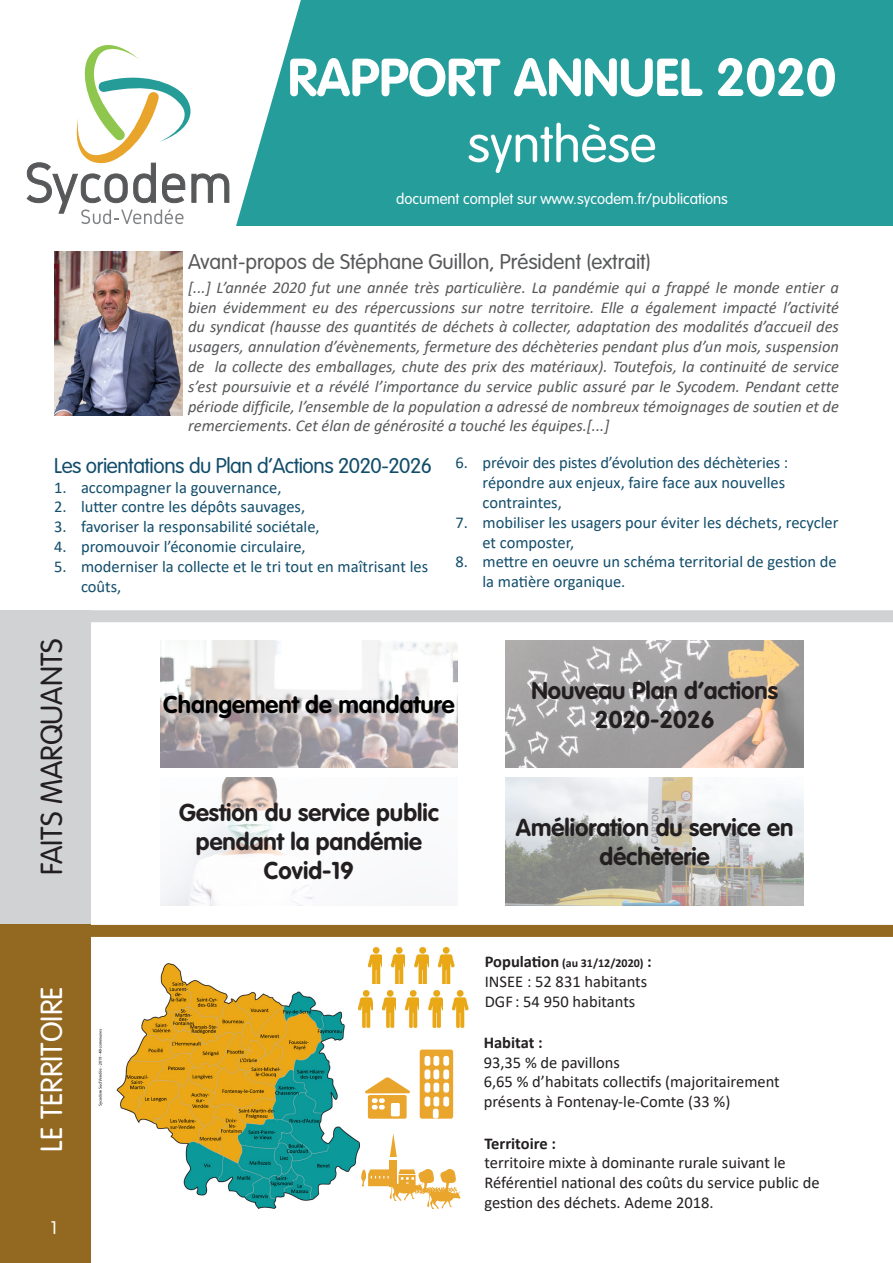
<style>
.page{position:relative;width:893px;height:1263px;background:#fff}
.page>*{position:absolute;margin:0;border:0;box-sizing:border-box;transform-origin:0 0}
.t1{font:700 52.5px "VAG Rounded";color:#fff}
.t2{font:300 51px "VAG Rounded";color:#fff}
.t3{font:300 30px "VAG Rounded";color:#231f20}
.t4{font:300 30px "VAG Rounded";color:#fff}
.t5{font:700 24px/28.8px "VAG Rounded";color:#231f20;text-align:center}
.t6{font:700 24px "VAG Rounded";color:#000}
.t7{font:300 21px "VAG Rounded";color:#57585a}
.t8{font:300 21px "VAG Rounded";letter-spacing:-.02em;color:#124d6b}
.t9{font:300 18px "VAG Rounded";color:#fff}
.t10{font:italic 16.5px/19.8px "Calibri";color:#57585a;text-align:justify}
.t11{font:16.5px/19.8px "Calibri";color:#124d6b}
.t12{font:16.5px/19.8px "Calibri";color:#231f20}
.t13{font:700 16.5px "Calibri";color:#231f20}
.t14{font:300 15px "VAG Rounded";color:#fff}
.t15{font:700 12px "Calibri";color:#231f20}
.s1{font-size:16.5px}
</style>
<div class="page">
<div style="left:0;top:0;width:893px;height:225px;background:#259d9b"></div>
<svg style="left:0;top:0;width:301px;height:304px;fill:#fff"></svg>
<svg style="left:26px;top:40px;width:203px;height:184px;background:#e7eae3"></svg>
<div style="left:0;top:610px;width:91px;height:316px;background:#d1d2d4"></div>
<div style="left:91px;top:610px;width:802px;height:12px;background:#d1d2d4"></div>
<div style="left:0;top:925px;width:91px;height:338px;background:#936821"></div>
<div style="left:91px;top:925px;width:802px;height:12px;background:#936821"></div>
<img style="left:54px;top:252px;width:128px;height:164px">
<img style="left:160px;top:640px;width:298px;height:127px">
<img style="left:160px;top:777px;width:154px;height:128px">
<img style="left:506px;top:640px;width:297px;height:127px">
<img style="left:506px;top:777px;width:297px;height:128px">
<img style="left:98px;top:963px;width:262px;height:246px">
<img style="left:359px;top:947px;width:23px;height:37px">
<img style="left:390px;top:947px;width:15px;height:37px">
<img style="left:414px;top:947px;width:15px;height:37px">
<img style="left:437px;top:947px;width:18px;height:37px">
<img style="left:350px;top:984px;width:23px;height:49px">
<img style="left:381px;top:990px;width:15px;height:39px">
<img style="left:404px;top:990px;width:15px;height:39px">
<img style="left:428px;top:990px;width:15px;height:39px">
<img style="left:451px;top:990px;width:18px;height:39px">
<div style="left:368px;top:1095px;width:39px;height:24px;background:#e9a52c;border-radius:2px"></div>
<svg style="left:365px;top:1077px;width:45px;height:32px"></svg>
<div style="left:391px;top:1103px;width:9px;height:13px;background:#fff;border-radius:2px"></div>
<div style="left:420px;top:1049px;width:33px;height:70px;background:#e9a52c;border-radius:2px"></div>
<div style="left:425px;top:1056px;width:5px;height:10px;background:#fff;border-radius:2px"></div>
<div style="left:433px;top:1056px;width:6px;height:10px;background:#fff;border-radius:2px"></div>
<div style="left:443px;top:1056px;width:6px;height:10px;background:#fff;border-radius:2px"></div>
<div style="left:443px;top:1069px;width:6px;height:10px;background:#fff;border-radius:2px"></div>
<div style="left:443px;top:1083px;width:6px;height:9px;background:#fff;border-radius:2px"></div>
<div style="left:443px;top:1096px;width:6px;height:10px;background:#fff;border-radius:2px"></div>
<div style="left:433px;top:1069px;width:6px;height:10px;background:#fff;border-radius:2px"></div>
<div style="left:433px;top:1083px;width:6px;height:9px;background:#fff;border-radius:2px"></div>
<div style="left:433px;top:1096px;width:6px;height:10px;background:#fff;border-radius:2px"></div>
<div style="left:433px;top:1108px;width:6px;height:10px;background:#fff;border-radius:2px"></div>
<div style="left:425px;top:1069px;width:5px;height:10px;background:#fff;border-radius:2px"></div>
<div style="left:425px;top:1083px;width:5px;height:9px;background:#fff;border-radius:2px"></div>
<div style="left:425px;top:1096px;width:5px;height:10px;background:#fff;border-radius:2px"></div>
<div style="left:390px;top:1160px;width:7px;height:26px;background:#e9a52c"></div>
<svg style="left:390px;top:1133px;width:7px;height:24px"></svg>
<svg style="left:361px;top:1164px;width:100px;height:45px"></svg>
<p class="t1" style="left:288px;top:47px;width:550px">RAPPORT ANNUEL 2020</p>
<p class="t2" style="left:467px;top:115px;width:191px">synthèse</p>
<p class="t14" style="left:396px;top:190px;width:333px">document complet sur www.sycodem.fr/publications</p>
<p class="t7" style="left:188px;top:249px;width:464px">Avant-propos de Stéphane Guillon, Président (extrait)</p>
<p class="t10" style="left:188px;top:277px;width:652px">[...] L’année 2020 fut une année très particulière. La pandémie qui a frappé le monde entier a bien évidemment eu des répercussions sur notre territoire. Elle a également impacté l’activité du syndicat (hausse des quantités de déchets à collecter, adaptation des modalités d’accueil des usagers, annulation d’évènements, fermeture des déchèteries pendant plus d’un mois, suspension de la collecte des emballages, chute des prix des matériaux). Toutefois, la continuité de service s’est poursuivie et a révélé l’importance du service public assuré par le Sycodem. Pendant cette période difficile, l’ensemble de la population a adressé de nombreux témoignages de soutien et de remerciements. Cet élan de générosité a touché les équipes.[...]</p>
<p class="t8" style="left:54px;top:453px;width:380px">Les orientations du Plan d’Actions 2020-2026</p>
<p class="t11" style="left:54px;top:477px;width:229px">1. accompagner la gouvernance,</p>
<p class="t11" style="left:54px;top:497px;width:253px">2. lutter contre les dépôts sauvages,</p>
<p class="t11" style="left:54px;top:516px;width:267px">3. favoriser la responsabilité sociétale,</p>
<p class="t11" style="left:54px;top:536px;width:253px">4. promouvoir l’économie circulaire,</p>
<p class="t11" style="left:81px;top:556px;width:349px;text-indent:-27px">5. moderniser la collecte et le tri tout en maîtrisant les coûts,</p>
<p class="t11" style="left:482px;top:453px;width:307px;text-indent:-27px">6. prévoir des pistes d’évolution des déchèteries : répondre aux enjeux, faire face aux nouvelles contraintes,</p>
<p class="t11" style="left:482px;top:512px;width:358px;text-indent:-27px">7. mobiliser les usagers pour éviter les déchets, recycler et composter,</p>
<p class="t11" style="left:482px;top:552px;width:356px;text-indent:-27px">8. mettre en oeuvre un schéma territorial de gestion de la matière organique.</p>
<p class="t3" style="left:35px;top:874px;width:237px;rotate:-90deg">FAITS MARQUANTS</p>
<p class="t4" style="left:35px;top:1152px;width:167px;rotate:-90deg">LE TERRITOIRE</p>
<p class="t9" style="left:51px;top:1217px;width:8px">1</p>
<p class="t6" style="left:163px;top:691px;width:293px">Changement de mandature</p>
<p class="t5" style="left:179px;top:798px;width:261px">Gestion du service public pendant la pandémie<br>Covid-19</p>
<p class="t5" style="left:531px;top:676px;width:248px">Nouveau Plan d’actions<br>2020-2026</p>
<p class="t5" style="left:516px;top:813px;width:279px">Amélioration du service en déchèterie</p>
<p class="t15" style="left:485px;top:954px;width:169px"><span class="s1">Population</span> (au 31/12/2020) <span class="s1">:</span></p>
<p class="t12" style="left:485px;top:971px;width:164px">INSEE : 52 831 habitants</p>
<p class="t12" style="left:485px;top:991px;width:152px">DGF : 54 950 habitants</p>
<p class="t13" style="left:484px;top:1031px;width:61px">Habitat :</p>
<p class="t12" style="left:484px;top:1052px;width:298px">93,35 % de pavillons<br>6,65 % d’habitats collectifs (majoritairement présents à Fontenay-le-Comte (33 %)</p>
<p class="t13" style="left:484px;top:1131px;width:73px">Territoire :</p>
<p class="t12" style="left:484px;top:1152px;width:337px">territoire mixte à dominante rurale suivant le<br>Référentiel national des coûts du service public de gestion des déchets. Ademe 2018.</p>
</div>
